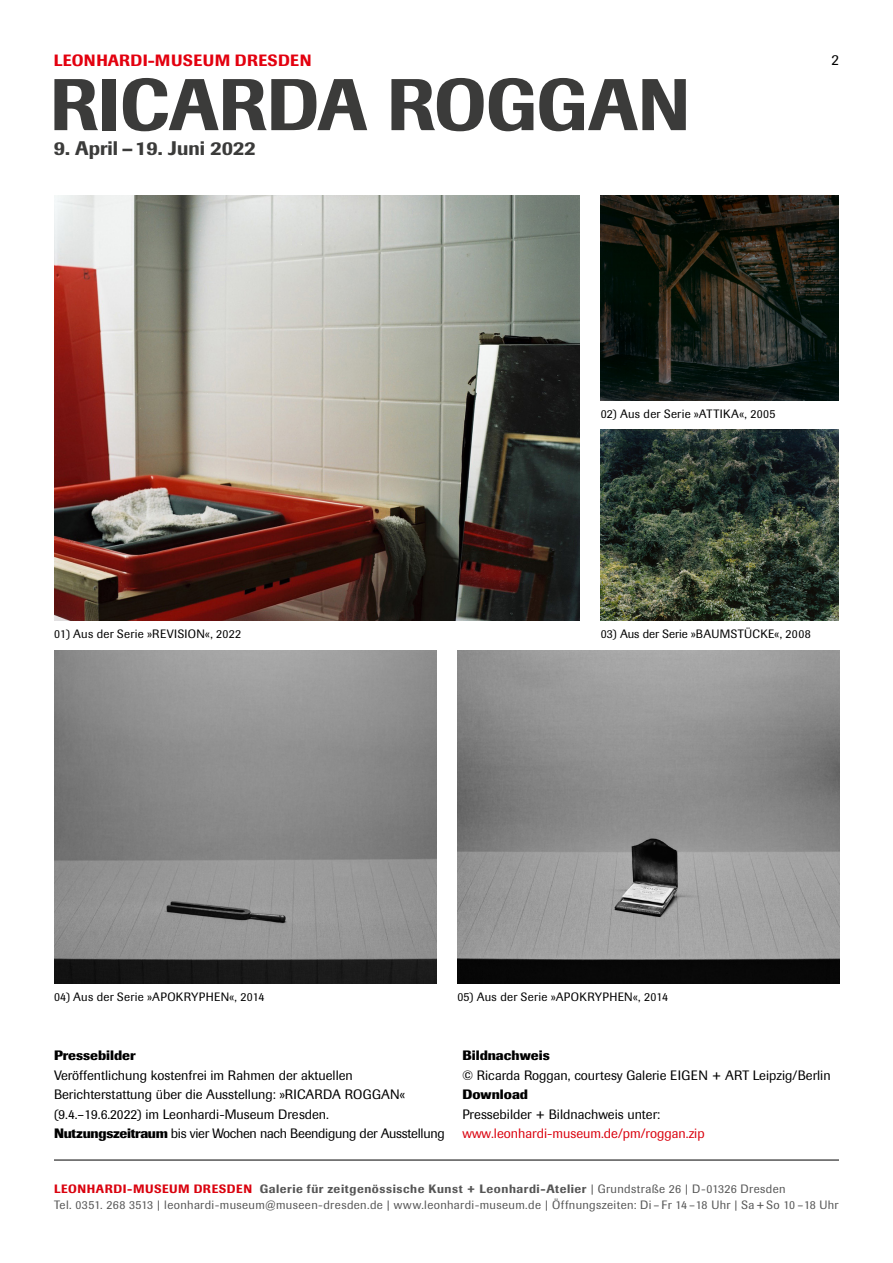
<style>
.page{position:relative;width:893px;height:1263px;background:#fff}
.page>*{position:absolute;margin:0;border:0;box-sizing:border-box;transform-origin:0 0}
.t1{font:500 72.3px "Imago BQ";letter-spacing:-.005em;color:#3b3b3a}
.t2{font:500 19.5px "Imago BQ";color:#3b3b3a}
.t3{font:500 16.2px "Imago BQ";letter-spacing:.02em;color:#e3000f}
.t4{font:15px "Imago BQ";color:#000}
.t5{font:13.5px/19.5px "Imago BQ";color:#000}
.t6{font:13.5px "Imago BQ";color:#da020e}
.t7{font:700 13.5px "Imago BQ";color:#000}
.t8{font:12px/15.8px "Imago BQ";letter-spacing:.03em;color:#565656}
.t9{font:12px "Imago BQ";letter-spacing:.025em;color:#000}
.s1{font-weight:700}
.s2{font-weight:500;color:#da020e}
.s3{font-weight:500}
</style>
<div class="page">
<hr style="left:54px;top:1159px;width:785px;height:1px;background:#000">
<img style="left:601px;top:196px;width:238px;height:205px">
<img style="left:54px;top:650px;width:382px;height:334px">
<img style="left:458px;top:650px;width:382px;height:334px">
<img style="left:601px;top:430px;width:238px;height:190px">
<img style="left:54px;top:196px;width:526px;height:424px">
<p class="t3" style="left:54px;top:51px;width:259px">LEONHARDI-MUSEUM DRESDEN</p>
<h1 class="t1" style="left:50px;top:61px;width:642px">RICARDA ROGGAN</h1>
<h2 class="t2" style="left:54px;top:136px;width:204px">9. April –19. Juni 2022</h2>
<p class="t4" style="left:831px;top:51px;width:9px">2</p>
<p class="t9" style="left:54px;top:627px;width:189px">01) Aus der Serie »REVISION«, 2022</p>
<p class="t9" style="left:601px;top:407px;width:176px">02) Aus der Serie »ATTIKA«, 2005</p>
<p class="t9" style="left:601px;top:627px;width:211px">03) Aus der Serie »BAUMSTÜCKE«, 2008</p>
<p class="t9" style="left:54px;top:990px;width:212px">04) Aus der Serie »APOKRYPHEN«, 2014</p>
<p class="t9" style="left:458px;top:990px;width:212px">05) Aus der Serie »APOKRYPHEN«, 2014</p>
<p class="t7" style="left:54px;top:1047px;width:83px">Pressebilder</p>
<p class="t5" style="left:54px;top:1065px;width:392px">Veröffentlichung kostenfrei im Rahmen der aktuellen Berichterstattung über die Ausstellung: »RICARDA ROGGAN« (9.4.–19.6.2022) im Leonhardi-Museum Dresden.<br><span class="s1">Nutzungszeitraum</span> bis vier Wochen nach Beendigung der Ausstellung</p>
<p class="t7" style="left:462px;top:1047px;width:89px">Bildnachweis</p>
<p class="t5" style="left:462px;top:1065px;width:370px">© Ricarda Roggan, courtesy Galerie EIGEN + ART Leipzig/Berlin</p>
<p class="t7" style="left:462px;top:1086px;width:67px">Download</p>
<p class="t5" style="left:462px;top:1104px;width:199px">Pressebilder + Bildnachweis unter:</p>
<p class="t6" style="left:462px;top:1125px;width:244px">www.leonhardi-museum.de/pm/roggan.zip</p>
<p class="t8" style="left:54px;top:1181px;width:786px"><span class="s2">LEONHARDI-MUSEUM DRESDEN</span> <span class="s3">Galerie für zeitgenössische Kunst + Leonhardi-Atelier</span> | Grundstraße 26 | D-01326 Dresden<br>Tel. 0351. 268 3513 | leonhardi-museum@museen-dresden.de | www.leonhardi-museum.de | Öffnungszeiten: Di – Fr 14 –18 Uhr | Sa+ So 10 –18 Uhr</p>
</div>
